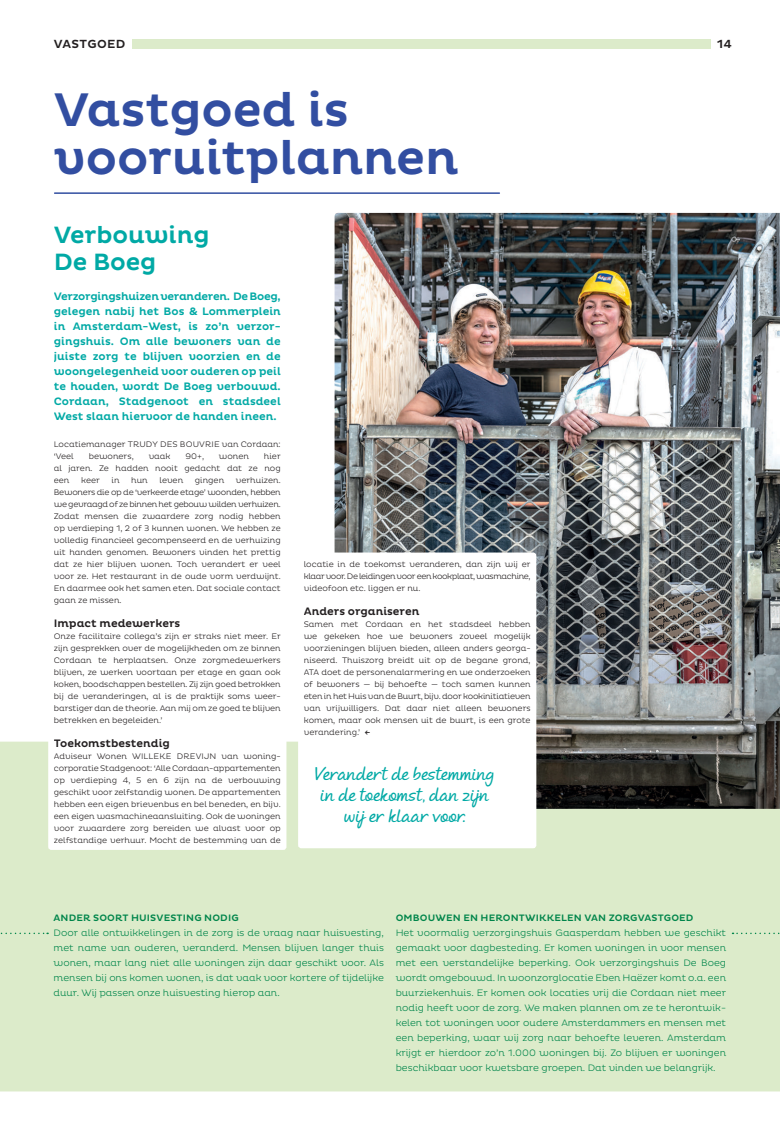
<style>
.page{position:relative;width:780px;height:1134px;background:#fff}
.page>*{position:absolute;margin:0;border:0;box-sizing:border-box;transform-origin:0 0}
.t1{font:500 48px/48px "Pluto";letter-spacing:-.005em;color:#324ea1}
.t2{font:500 24px/27px "Pluto";letter-spacing:-.005em;color:#00a9a5}
.t3{font:500 17.5px/21px "Andrea II Script Slant";color:#00a9a5;text-align:center}
.t4{font:500 12px "Pluto";letter-spacing:.025em;color:#231f20}
.t5{font:500 11px/15px "Pluto";color:#00a9a5;text-align:justify}
.t6{font:500 11px "Pluto";color:#231f20}
.t7{font:300 9.5px/15px "Pluto";color:#00854a;text-align:justify}
.t8{font:500 9.5px "Pluto";letter-spacing:.015em;color:#00854a}
.t9{font:300 8.2px/12px "Pluto";color:#231f20;text-align:justify}
.s1{font-weight:500}
</style>
<div class="page">
<div style="left:0;top:742px;width:780px;height:349px;background:#dcebca"></div>
<img style="left:334px;top:213px;width:446px;height:596px">
<hr style="left:55px;top:192px;width:444px;height:2px;background:#324ea1">
<div style="left:51px;top:220px;width:232px;height:627px;background:#fff"></div>
<div style="left:48px;top:217px;width:238px;height:633px;border:6px solid #fff"></div>
<div style="left:301px;top:555px;width:232px;height:290px;background:#fff"></div>
<div style="left:298px;top:552px;width:238px;height:296px;border:6px solid #fff"></div>
<svg style="left:0;top:933px;width:48px;height:1px"></svg>
<svg style="left:732px;top:933px;width:48px;height:1px"></svg>
<div style="left:133px;top:39px;width:578px;height:9px;background:#dcebca"></div>
<h3 class="t4" style="left:54px;top:37px;width:73px">VASTGOED</h3>
<h1 class="t1" style="left:54px;top:87px;width:406px">Vastgoed is vooruitplannen</h1>
<h2 class="t2" style="left:54px;top:222px;width:157px">Verbouwing<br>De Boeg</h2>
<p class="t5" style="left:54px;top:289px;width:228px">Verzorgingshuizen veranderen. De Boeg, gelegen nabij het Bos &amp; Lommerplein in Amsterdam-West, is zo’n verzor&shy;gingshuis. Om alle bewoners van de juiste zorg te blijven voorzien en de woongelegenheid voor ouderen op peil te houden, wordt De Boeg verbouwd.<br>Cordaan, Stadgenoot en stadsdeel West slaan hiervoor de handen ineen.</p>
<p class="t9" style="left:54px;top:438px;width:228px">Locatiemanager TRUDY DES BOUVRIE van Cordaan: ‘Veel</p>
<p class="t9" style="left:54px;top:450px;width:228px;text-indent:210px">hier al jaren. Ze hadden nooit gedacht dat ze nog een</p>
<p class="t9" style="left:89px;top:450px;width:47px">bewoners,</p>
<p class="t9" style="left:149px;top:450px;width:23px">vaak</p>
<p class="t9" style="left:185px;top:450px;width:20px">90+,</p>
<p class="t9" style="left:219px;top:450px;width:32px">wonen</p>
<p class="t9" style="left:54px;top:474px;width:228px;text-indent:182px">verhuizen.<br>Bewoners die op de ‘verkeerde etage’ woonden, hebben we gevraagd of ze binnen het gebouw wilden verhuizen.<br>Zodat mensen die zwaardere zorg nodig hebben op verdieping 1, 2 of 3 kunnen wonen. We hebben ze volledig financieel gecompenseerd en de verhuizing uit handen genomen. Bewoners vinden het prettig dat ze hier blijven wonen. Toch verandert er veel voor ze. Het restaurant in de oude vorm verdwijnt.<br>En daarmee ook het samen eten. Dat sociale contact gaan ze missen.</p>
<h3 class="t6" style="left:54px;top:617px;width:128px">Impact medewerkers</h3>
<p class="t9" style="left:54px;top:630px;width:228px;text-align:left">Onze facilitaire collega’s zijn er straks niet meer. Er zijn gesprekken over de mogelijkheden om ze binnen Cordaan te herplaatsen. Onze zorgmedewerkers blijven, ze werken voortaan per etage en gaan ook koken, boodschappen bestellen. Zij zijn goed betrokken bij de veranderingen, al is de praktijk soms weer&shy;barstiger dan de theorie. Aan mij om ze goed te blijven betrekken en begeleiden.’</p>
<h3 class="t6" style="left:54px;top:737px;width:117px">Toekomstbestendig</h3>
<p class="t9" style="left:54px;top:750px;width:228px">Adviseur Wonen WILLEKE DREVIJN van woning&shy;corporatie Stadgenoot: ‘Alle Cordaan-appartementen op verdieping 4, 5 en 6 zijn na de verbouwing geschikt voor zelfstandig wonen. De appartementen hebben een eigen brievenbus en bel beneden, en bijv. een eigen wasmachineaansluiting. Ook de woningen voor zwaardere zorg bereiden we alvast voor op zelfstandige verhuur. Mocht de bestemming van de</p>
<p class="t9" style="left:81px;top:474px;width:20px">keer</p>
<p class="t9" style="left:111px;top:474px;width:10px">in</p>
<p class="t9" style="left:131px;top:474px;width:18px">hun</p>
<p class="t9" style="left:159px;top:474px;width:25px">leven</p>
<p class="t9" style="left:195px;top:474px;width:31px">gingen</p>
<p class="t9" style="left:304px;top:558px;width:228px">locatie in de toekomst veranderen, dan zijn wij er klaar voor. De leidingen voor een kookplaat, wasmachine, videofoon etc. liggen er nu.</p>
<h3 class="t6" style="left:304px;top:605px;width:117px">Anders organiseren</h3>
<p class="t9" style="left:304px;top:618px;width:228px">Samen met Cordaan en het stadsdeel hebben we gekeken hoe we bewoners zoveel mogelijk voorzieningen blijven bieden, alleen anders georga&shy;niseerd. Thuiszorg breidt uit op de begane grond, ATA doet de personenalarmering en we onderzoeken of bewoners — bij behoefte — toch samen kunnen eten in het Huis van de Buurt, bijv. door kookinitiatieven van vrijwilligers. Dat daar niet alleen bewoners komen, maar ook mensen uit de buurt, is een grote verandering.’ <span class="s1">←</span></p>
<h3 class="t3" style="left:315px;top:765px;width:181px">Verandert de bestemming in de toekomst, dan zijn wij er klaar voor.</h3>
<h3 class="t4" style="left:717px;top:37px;width:16px">14</h3>
<p class="t8" style="left:54px;top:912px;width:187px">ANDER SOORT HUISVESTING NODIG</p>
<p class="t7" style="left:54px;top:925px;width:332px">Door alle ontwikkelingen in de zorg is de vraag naar huisvesting, met name van ouderen, veranderd. Mensen blijven langer thuis wonen, maar lang niet alle woningen zijn daar geschikt voor. Als mensen bij ons komen wonen, is dat vaak voor kortere of tijdelijke duur. Wij passen onze huisvesting hierop aan.</p>
<p class="t8" style="left:395px;top:912px;width:299px">OMBOUWEN EN HERONTWIKKELEN VAN ZORGVASTGOED</p>
<p class="t7" style="left:395px;top:925px;width:332px">Het voormalig verzorgingshuis Gaasperdam hebben we geschikt gemaakt voor dagbesteding. Er komen woningen in voor mensen met een verstandelijke beperking. Ook verzorgingshuis De Boeg wordt omgebouwd. In woonzorglocatie Eben Haëzer komt o.a. een buurziekenhuis. Er komen ook locaties vrij die Cordaan niet meer nodig heeft voor de zorg. We maken plannen om ze te herontwik&shy;kelen tot woningen voor oudere Amsterdammers en mensen met een beperking, waar wij zorg naar behoefte leveren. Amsterdam krijgt er hierdoor zo’n 1.000 woningen bij. Zo blijven er woningen beschikbaar voor kwetsbare groepen. Dat vinden we belangrijk.</p>
</div>
